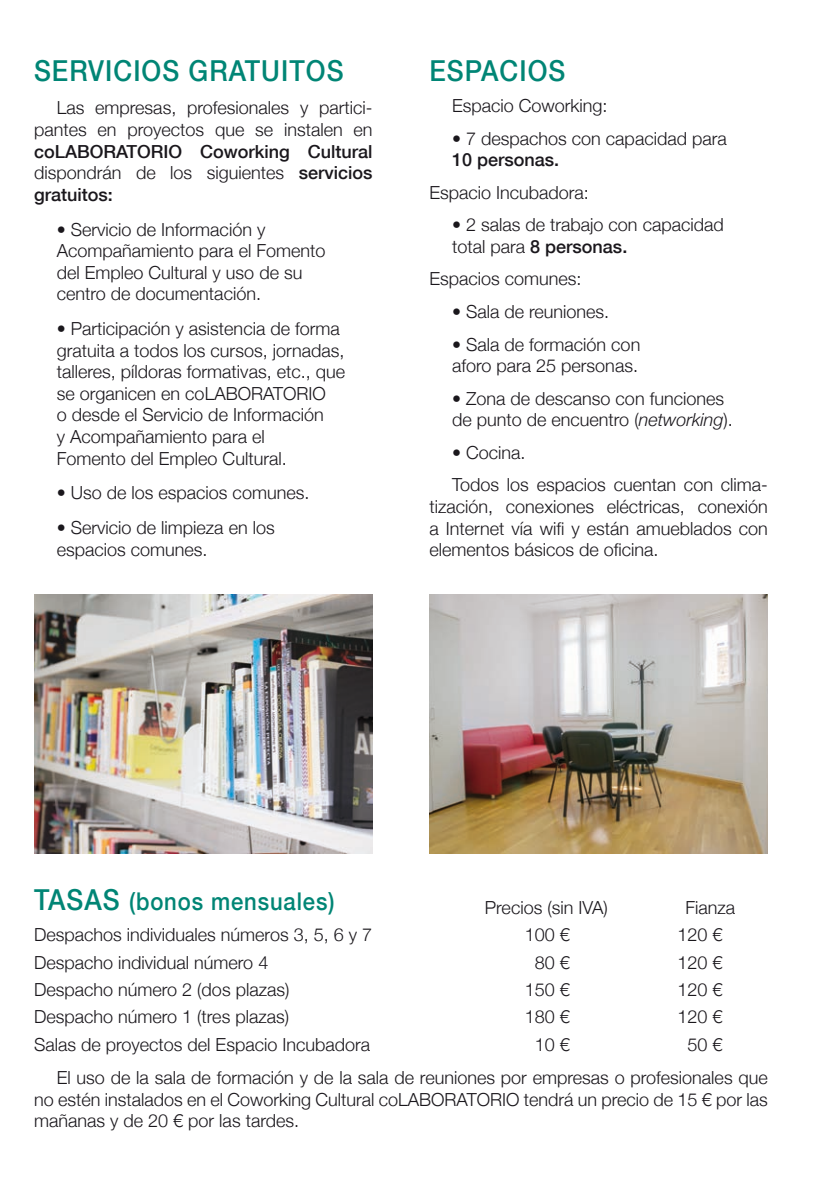
<style>
.page{position:relative;width:840px;height:1191px;background:#fff}
.page>*{position:absolute;margin:0;border:0;box-sizing:border-box;transform-origin:0 0}
.t1{font:500 28.8px "Helvetica Neue";letter-spacing:.04em;color:#008575;scale:.9 1}
.t2{font:500 24.4px "Helvetica Neue";letter-spacing:.04em;color:#008575;scale:.9 1}
.t3{font:300 18px/21.6px "Helvetica Neue";color:#1a171c}
.t4{font:500 18px/21.6px "Helvetica Neue";color:#1a171c;text-align:justify}
.s1{font-weight:300}
.s2{font-weight:500}
.s3{font-style:italic}
.s4{font-size:28.8px}
</style>
<div class="page">
<img style="left:429px;top:594px;width:338px;height:259px">
<img style="left:34px;top:594px;width:338px;height:259px">
<h1 class="t1" style="left:34px;top:48px;width:345px">SERVICIOS GRATUITOS</h1>
<p class="t3" style="left:34px;top:96px;width:340px;text-align:right">Las empresas, profesionales y partici&shy;pantes en proyectos que se instalen en</p>
<p class="t4" style="left:34px;top:140px;width:340px">coLABORATORIO Coworking Cultural <span class="s1">dispondrán de los siguientes</span> servicios gratuitos:</p>
<p class="t3" style="left:57px;top:217px;width:270px">• Servicio de Información y<br>Acompañamiento para el Fomento del Empleo Cultural y uso de su centro de documentación.</p>
<p class="t3" style="left:57px;top:317px;width:290px">• Participación y asistencia de forma gratuita a todos los cursos, jornadas, talleres, píldoras formativas, etc., que se organicen en coLABORATORIO<br>o desde el Servicio de Información<br>y Acompañamiento para el<br>Fomento del Empleo Cultural.</p>
<p class="t3" style="left:57px;top:481px;width:254px">• Uso de los espacios comunes.</p>
<p class="t3" style="left:57px;top:515px;width:219px">• Servicio de limpieza en los espacios comunes.</p>
<h1 class="t1" style="left:429px;top:48px;width:152px">ESPACIOS</h1>
<p class="t3" style="left:452px;top:93px;width:157px">Espacio Coworking:</p>
<p class="t3" style="left:452px;top:126px;width:276px">• 7 despachos con capacidad para</p>
<p class="t4" style="left:452px;top:148px;width:109px">10 personas.</p>
<p class="t3" style="left:429px;top:180px;width:161px">Espacio Incubadora:</p>
<p class="t3" style="left:452px;top:213px;width:273px">• 2 salas de trabajo con capacidad total para <span class="s2">8 personas.</span></p>
<p class="t3" style="left:429px;top:267px;width:154px">Espacios comunes:</p>
<p class="t3" style="left:452px;top:300px;width:159px">• Sala de reuniones.</p>
<p class="t3" style="left:452px;top:332px;width:190px">• Sala de formación con aforo para 25 personas.</p>
<p class="t3" style="left:452px;top:386px;width:282px">• Zona de descanso con funciones de punto de encuentro (<span class="s3">networking</span>).</p>
<p class="t3" style="left:452px;top:435px;width:317px;line-height:32.6px">• Cocina.<br>Todos los espacios cuentan con clima-</p>
<p class="t3" style="left:429px;top:495px;width:340px;text-align:justify">tización, conexiones eléctricas, conexión a Internet vía wifi y están amueblados con elementos básicos de oficina.</p>
<h2 class="t2" style="left:34px;top:881px;width:335px"><span class="s4">TASAS</span> (bonos mensuales)</h2>
<p class="t3" style="left:484px;top:896px;width:124px">Precios (sin IVA)</p>
<p class="t3" style="left:524px;top:923px;width:47px">100 €</p>
<p class="t3" style="left:534px;top:950px;width:37px">80 €</p>
<p class="t3" style="left:524px;top:977px;width:47px">150 €</p>
<p class="t3" style="left:524px;top:1005px;width:47px">180 €</p>
<p class="t3" style="left:534px;top:1032px;width:37px">10 €</p>
<p class="t3" style="left:685px;top:896px;width:51px">Fianza</p>
<p class="t3" style="left:677px;top:923px;width:47px">120 €</p>
<p class="t3" style="left:677px;top:950px;width:47px">120 €</p>
<p class="t3" style="left:677px;top:977px;width:47px">120 €</p>
<p class="t3" style="left:677px;top:1005px;width:47px">120 €</p>
<p class="t3" style="left:687px;top:1032px;width:37px">50 €</p>
<p class="t3" style="left:34px;top:1065px;width:735px;text-align:justify;text-indent:23px">El uso de la sala de formación y de la sala de reuniones por empresas o profesionales que no estén instalados en el Coworking Cultural coLABORATORIO tendrá un precio de 15 € por las mañanas y de 20 € por las tardes.</p>
<p class="t3" style="left:34px;top:920px;width:339px;line-height:27.2px">Despachos individuales números 3, 5, 6 y 7<br>Despacho individual número 4<br>Despacho número 2 (dos plazas)<br>Despacho número 1 (tres plazas)<br>Salas de proyectos del Espacio Incubadora</p>
</div>
